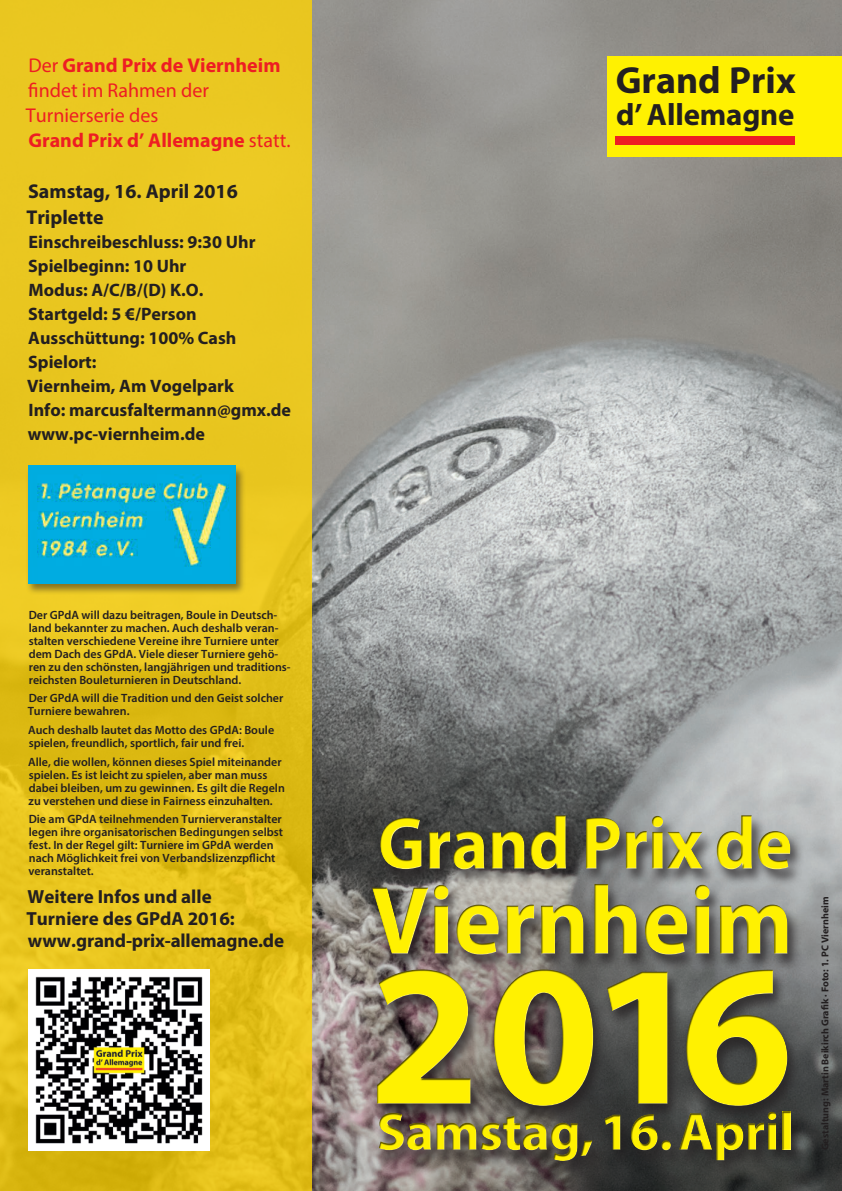
<style>
.page{position:relative;width:842px;height:1191px;background:#fff}
.page>*{position:absolute;margin:0;border:0;box-sizing:border-box;transform-origin:0 0}
.t1{font:700 203px "Myriad Pro";color:#fff101}
.t2{font:700 98px "Myriad Pro";letter-spacing:-.005em;color:#fff101;scale:.93 1}
.t3{font:700 75px "Myriad Pro";letter-spacing:-.005em;color:#fff101;scale:.93 1}
.t4{font:700 54px "Myriad Pro";letter-spacing:-.01em;color:#fff101}
.t5{font:700 37.9px "Myriad Pro";color:#231f20}
.t6{font:700 30.9px "Myriad Pro";letter-spacing:-.005em;color:#231f20}
.Copy{font:20px/25px "Myriad Pro";color:#ee1d23}
.Copy-2{font:700 20px "Myriad Pro";color:#231f20}
.Copy-3{font:700 19px/22px "Myriad Pro";color:#231f20}
.Copy-4{font:700 18px/24px "Myriad Pro";color:#231f20}
.Copy-5{font:600 12px/13px "Myriad Pro";color:#231f20}
.t7{font:700 10px "Myriad Pro";color:#231f20}
.s1{font-weight:700}
</style>
<div class="page">
<img style="left:312px;top:0;width:530px;height:1191px">
<svg style="left:0;top:0;width:312px;height:1191px;background:#e6c31d"></svg>
<img style="left:28px;top:969px;width:181px;height:181px">
<div style="left:607px;top:57px;width:235px;height:100px;background:#fff101"></div>
<div style="left:615px;top:136px;width:180px;height:9px;background:#ee1d23"></div>
<div style="left:368px;top:814px;width:437px;height:365px;background:#231f20;opacity:.75"></div>
<div style="left:370px;top:813px;width:422px;height:348px;background:#231f20;opacity:.75"></div>
<div style="left:26px;top:465px;width:220px;height:130px;background:#231f20;opacity:.51"></div>
<img style="left:28px;top:465px;width:208px;height:118px">
<p class="Copy" style="left:26px;top:52px;width:266px">Der <span class="s1">Grand Prix de Viernheim </span>findet im Rahmen der<br>Turnierserie des<br><span class="s1">Grand Prix d’ Allemagne</span> statt.</p>
<p class="Copy-2" style="left:28px;top:178px;width:211px">Samstag, 16. April 2016</p>
<p class="Copy-2" style="left:26px;top:204px;width:79px">Triplette</p>
<p class="Copy-4" style="left:29px;top:230px;width:228px">Einschreibeschluss: 9:30 Uhr</p>
<p class="Copy-4" style="left:28px;top:254px;width:160px">Spielbeginn: 10 Uhr</p>
<p class="Copy-4" style="left:29px;top:278px;width:177px">Modus: A/C/B/(D) K.O.</p>
<p class="Copy-4" style="left:28px;top:302px;width:170px">Startgeld: 5 €/Person</p>
<p class="Copy-4" style="left:28px;top:326px;width:210px">Ausschüttung: 100% Cash</p>
<p class="Copy-4" style="left:27px;top:350px;width:208px">Spielort:<br>Viernheim, Am Vogelpark</p>
<p class="Copy-4" style="left:29px;top:398px;width:264px">Info: marcusfaltermann@gmx.de</p>
<p class="Copy-4" style="left:28px;top:422px;width:179px">www.pc-viernheim.de</p>
<p class="Copy-5" style="left:29px;top:608px;width:263px">Der GPdA will dazu beitragen, Boule in Deutsch&shy;land bekannter zu machen. Auch deshalb veran&shy;stalten verschiedene Vereine ihre Turniere unter dem Dach des GPdA. Viele dieser Turniere gehö&shy;ren zu den schönsten, langjährigen und traditions&shy;reichsten Bouleturnieren in Deutschland.</p>
<p class="Copy-5" style="left:28px;top:691px;width:257px">Der GPdA will die Tradition und den Geist solcher<br>Turniere bewahren.</p>
<p class="Copy-5" style="left:28px;top:723px;width:247px">Auch deshalb lautet das Motto des GPdA: Boule spielen, freundlich, sportlich, fair und frei.</p>
<p class="Copy-5" style="left:28px;top:755px;width:258px">Alle, die wollen, können dieses Spiel miteinander spielen. Es ist leicht zu spielen, aber man muss dabei bleiben, um zu gewinnen. Es gilt die Regeln zu verstehen und diese in Fairness einzuhalten.</p>
<p class="Copy-5" style="left:28px;top:812px;width:256px">Die am GPdA teilnehmenden Turnierveranstalter legen ihre organisatorischen Bedingungen selbst fest. In der Regel gilt: Turniere im GPdA werden nach Möglichkeit frei von Verbandslizenzpflicht veranstaltet.</p>
<p class="Copy-3" style="left:26px;top:885px;width:210px">Weitere Infos und alle<br>Turniere des GPdA 2016:</p>
<p class="Copy-3" style="left:28px;top:929px;width:258px">www.grand-prix-allemagne.de</p>
<p class="t5" style="left:616px;top:56px;width:181px">Grand Prix</p>
<p class="t6" style="left:616px;top:94px;width:180px">d’ Allemagne</p>
<h3 class="t3" style="left:378px;top:794px;width:447px">Grand Prix de</h3>
<h2 class="t2" style="left:371px;top:856px;width:455px">Viernheim</h2>
<h1 class="t1" style="left:368px;top:902px;width:426px">2016</h1>
<h3 class="t4" style="left:377px;top:1096px;width:418px">Samstag, 16. April</h3>
<p class="t7" style="left:819px;top:1150px;width:255px;rotate:-90deg">Gestaltung: Martin Beikirch Grafik · Foto: 1. PC Viernheim</p>
</div>
